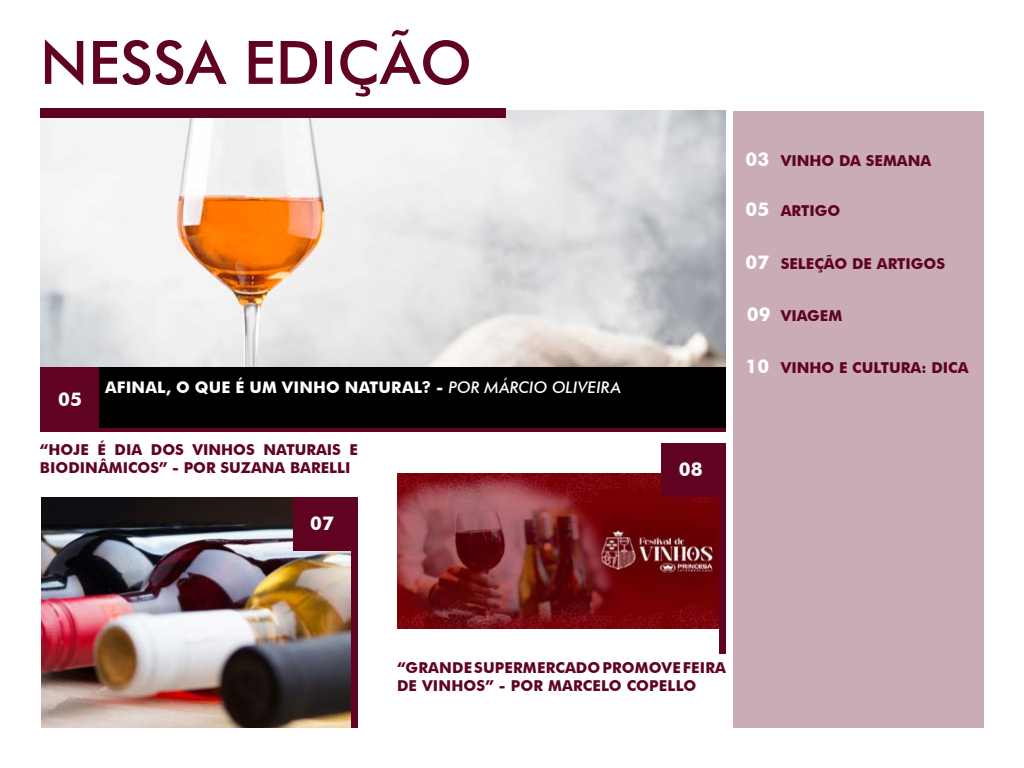
<style>
.page{position:relative;width:1024px;height:768px;background:#fff}
.page>*{position:absolute;margin:0;border:0;box-sizing:border-box;transform-origin:0 0}
.t1{font:500 60px "Futura BT";color:#600320}
.t2{font:700 19px "Futura BT";color:#fff}
.t3{font:700 16px "Futura BT";letter-spacing:.01em;color:#fff}
.t4{font:700 15px/18px "Futura BT";color:#600320}
.s1{font-weight:500;font-style:italic}
.s2{font-size:19px;color:#fff}
</style>
<div class="page">
<div style="left:733px;top:111px;width:251px;height:617px;background:#caacb6"></div>
<img style="left:40px;top:110px;width:686px;height:257px">
<svg style="left:100px;top:427px;width:626px;height:4px;background:#480218"></svg>
<div style="left:40px;top:367px;width:60px;height:64px;background:#600320"></div>
<div style="left:99px;top:367px;width:627px;height:60px;background:#000"></div>
<div style="left:40px;top:109px;width:466px;height:9px;background:#600320"></div>
<img style="left:397px;top:474px;width:322px;height:154px">
<div style="left:662px;top:444px;width:58px;height:53px;background:#600320"></div>
<img style="left:41px;top:497px;width:310px;height:231px">
<div style="left:293px;top:497px;width:58px;height:54px;background:#600320"></div>
<div style="left:351px;top:497px;width:7px;height:231px;background:#600320"></div>
<div style="left:719px;top:444px;width:7px;height:210px;background:#600320"></div>
<h1 class="t1" style="left:40px;top:26px;width:434px">NESSA EDIÇÃO</h1>
<p class="t2" style="left:58px;top:388px;width:25px">05</p>
<p class="t3" style="left:105px;top:377px;width:517px">AFINAL, O QUE É UM VINHO NATURAL? - <span class="s1">POR MÁRCIO OLIVEIRA</span></p>
<p class="t4" style="left:40px;top:441px;width:320px">“HOJE É DIA DOS VINHOS NATURAIS E<br>BIODINÂMICOS” - POR SUZANA BARELLI</p>
<p class="t2" style="left:310px;top:511px;width:25px">07</p>
<p class="t2" style="left:679px;top:458px;width:25px">08</p>
<p class="t4" style="left:746px;top:152px;width:187px"><span class="s2">03</span> VINHO DA SEMANA</p>
<p class="t4" style="left:746px;top:202px;width:96px"><span class="s2">05</span> ARTIGO</p>
<p class="t4" style="left:746px;top:254px;width:201px"><span class="s2">07</span> SELEÇÃO DE ARTIGOS</p>
<p class="t4" style="left:747px;top:307px;width:97px"><span class="s2">09</span> VIAGEM</p>
<p class="t4" style="left:746px;top:359px;width:224px"><span class="s2">10</span> VINHO E CULTURA: DICA</p>
<p class="t4" style="left:397px;top:658px;width:330px">“GRANDE SUPERMERCADO PROMOVE FEIRA<br>DE VINHOS” - POR MARCELO COPELLO</p>
</div>
